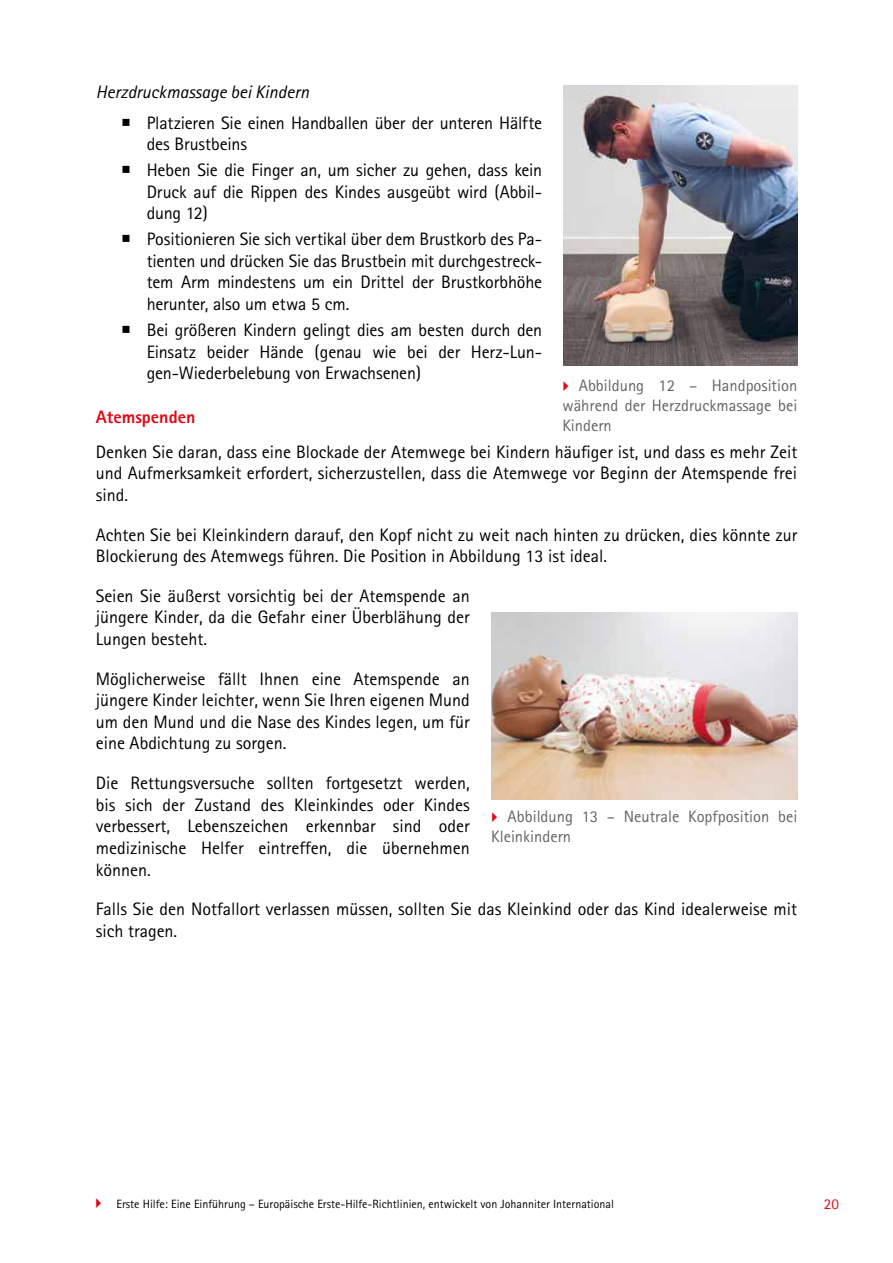
<style>
.page{position:relative;width:893px;height:1263px;background:#fff}
.page>*{position:absolute;margin:0;border:0;box-sizing:border-box;transform-origin:0 0}
.t1{font:18px/21.6px "Rotis Sans Serif";color:#000;text-align:justify}
.t2{font:italic 18px "Rotis Sans Serif";color:#000}
.t3{font:800 18px "Rotis Sans Serif";color:#e30613}
.t4{font:16.5px/19.8px "Rotis Sans Serif";color:#646363;text-align:justify}
.t5{font:15px "Rotis Sans Serif";color:#e30613}
.t6{font:12px "Rotis Sans Serif";color:#000}
</style>
<div class="page">
<img style="left:563px;top:85px;width:234px;height:281px">
<img style="left:491px;top:612px;width:306px;height:187px">
<p class="t2" style="left:96px;top:81px;width:215px">Herzdruckmassage bei Kindern</p>
<p class="t1" style="left:147px;top:112px;width:397px">Platzieren Sie einen Handballen über der unteren Hälfte des Brustbeins</p>
<p class="t1" style="left:147px;top:159px;width:397px">Heben Sie die Finger an, um sicher zu gehen, dass kein Druck auf die Rippen des Kindes ausgeübt wird (Abbil&shy;dung 12)</p>
<p class="t1" style="left:147px;top:228px;width:397px">Positionieren Sie sich vertikal über dem Brustkorb des Pa&shy;tienten und drücken Sie das Brustbein mit durchgestreck&shy;tem Arm mindestens um ein Drittel der Brustkorbhöhe herunter, also um etwa 5 cm.</p>
<p class="t1" style="left:147px;top:319px;width:397px">Bei größeren Kindern gelingt dies am besten durch den Einsatz beider Hände (genau wie bei der Herz-Lun&shy;gen-Wiederbelebung von Erwachsenen)</p>
<p class="t3" style="left:96px;top:405px;width:101px">Atemspenden</p>
<p class="t1" style="left:96px;top:441px;width:703px">Denken Sie daran, dass eine Blockade der Atemwege bei Kindern häufiger ist, und dass es mehr Zeit und Aufmerksamkeit erfordert, sicherzustellen, dass die Atemwege vor Beginn der Atemspende frei sind.</p>
<p class="t1" style="left:96px;top:524px;width:703px">Achten Sie bei Kleinkindern darauf, den Kopf nicht zu weit nach hinten zu drücken, dies könnte zur<br>Blockierung des Atemwegs führen. Die Position in Abbildung 13 ist ideal.</p>
<p class="t1" style="left:96px;top:585px;width:376px">Seien Sie äußerst vorsichtig bei der Atemspende an jüngere Kinder, da die Gefahr einer Überblähung der Lungen besteht.</p>
<p class="t1" style="left:96px;top:668px;width:376px">Möglicherweise fällt Ihnen eine Atemspende an jüngere Kinder leichter, wenn Sie Ihren eigenen Mund um den Mund und die Nase des Kindes legen, um für eine Abdichtung zu sorgen.</p>
<p class="t1" style="left:96px;top:772px;width:376px">Die Rettungsversuche sollten fortgesetzt werden, bis sich der Zustand des Kleinkindes oder Kindes verbessert, Lebenszeichen erkennbar sind oder medizinische Helfer eintreffen, die übernehmen können.</p>
<p class="t1" style="left:96px;top:898px;width:703px">Falls Sie den Notfallort verlassen müssen, sollten Sie das Kleinkind oder das Kind idealerweise mit sich tragen.</p>
<p class="t4" style="left:562px;top:375px;width:236px;text-indent:16px">Abbildung 12 – Handposition während der Herzdruckmassage bei Kindern</p>
<p class="t4" style="left:491px;top:806px;width:308px;text-indent:16px">Abbildung 13 – Neutrale Kopfposition bei<br>Kleinkindern</p>
<p class="t6" style="left:117px;top:1197px;width:499px">Erste Hilfe: Eine Einführung – Europäische Erste-Hilfe-Richtlinien, entwickelt von Johanniter International</p>
<p class="t5" style="left:824px;top:1195px;width:16px">20</p>
</div>
